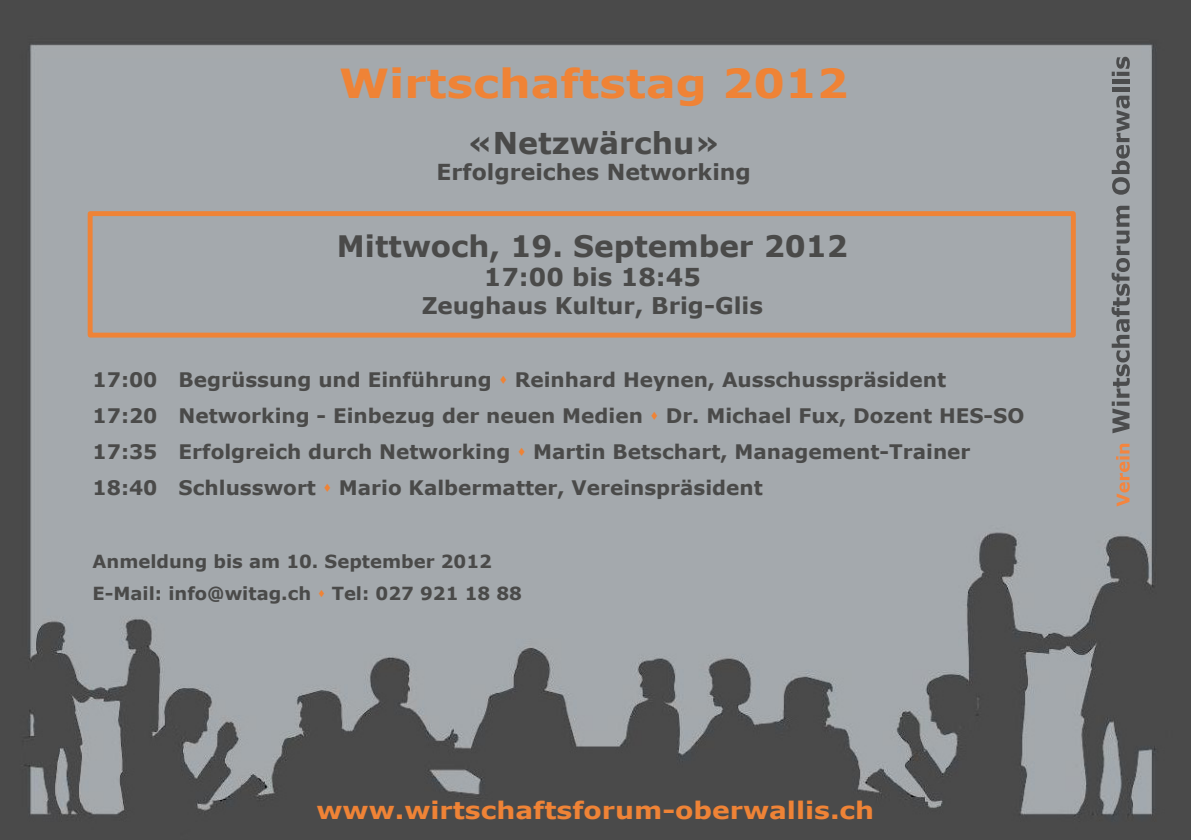
<style>
.page{position:relative;width:1191px;height:840px;background:#fff}
.page>*{position:absolute;margin:0;border:0;box-sizing:border-box;transform-origin:0 0}
.t1{font:700 40px "Verdana";color:#ef8336;scale:1.11 1}
.t2{font:700 30px "Verdana";color:#4a4a49}
.t3{font:700 29.6px "Verdana";color:#4a4a49}
.t4{font:700 24.6px "Verdana";color:#4a4a49}
.t5{font:700 24px "Verdana";color:#ef8336;scale:1.11 1}
.t6{font:700 23px "Verdana";color:#4a4a49}
.t7{font:700 22px "Verdana";color:#4a4a49}
.t8{font:700 20px "Verdana";color:#4a4a49}
.t9{font:700 18px "Verdana";color:#4a4a49}
.s1{color:#ef8336}
</style>
<div class="page">
<img style="left:0;top:0;width:1191px;height:839px">
<div style="left:88px;top:211px;width:987px;height:126px;border:5px solid #ef8336"></div>
<svg style="left:1111px;top:206px;width:18px;height:227px;background:#7d8083"></svg>
<svg style="left:1111px;top:96px;width:18px;height:99px;background:#7d8083"></svg>
<hr style="left:1111px;top:88px;width:18px;height:4px;background:#4b4c4d">
<hr style="left:1111px;top:80px;width:18px;height:4px;background:#4b4c4d">
<svg style="left:1111px;top:57px;width:18px;height:19px"></svg>
<svg style="left:1116px;top:443px;width:13px;height:63px"></svg>
<p class="t1" style="left:339px;top:58px;width:460px">Wirtschaftstag 2012</p>
<p class="t2" style="left:467px;top:124px;width:254px">«Netzwärchu»</p>
<p class="t7" style="left:436px;top:158px;width:316px">Erfolgreiches Networking</p>
<p class="t3" style="left:337px;top:227px;width:512px">Mittwoch, 19. September 2012</p>
<p class="t4" style="left:484px;top:261px;width:218px">17:00 bis 18:45</p>
<p class="t6" style="left:422px;top:290px;width:343px">Zeughaus Kultur, Brig-Glis</p>
<p class="t8" style="left:93px;top:366px;width:855px">17:00 Begrüssung und Einführung <span class="s1">▲</span> Reinhard Heynen, Ausschusspräsident</p>
<p class="t8" style="left:93px;top:402px;width:933px">17:20 Networking - Einbezug der neuen Medien <span class="s1">▲</span> Dr. Michael Fux, Dozent HES-SO</p>
<p class="t8" style="left:93px;top:438px;width:879px">17:35 Erfolgreich durch Networking <span class="s1">▲</span> Martin Betschart, Management-Trainer</p>
<p class="t8" style="left:93px;top:474px;width:672px">18:40 Schlusswort <span class="s1">▲</span> Mario Kalbermatter, Vereinspräsident</p>
<p class="t9" style="left:93px;top:550px;width:401px">Anmeldung bis am 10. September 2012</p>
<p class="t9" style="left:93px;top:582px;width:431px">E-Mail: info@witag.ch <span class="s1">▲</span> Tel: 027 921 18 88</p>
<p class="t5" style="left:316px;top:794px;width:504px">www.wirtschaftsforum-oberwallis.ch</p>
</div>
